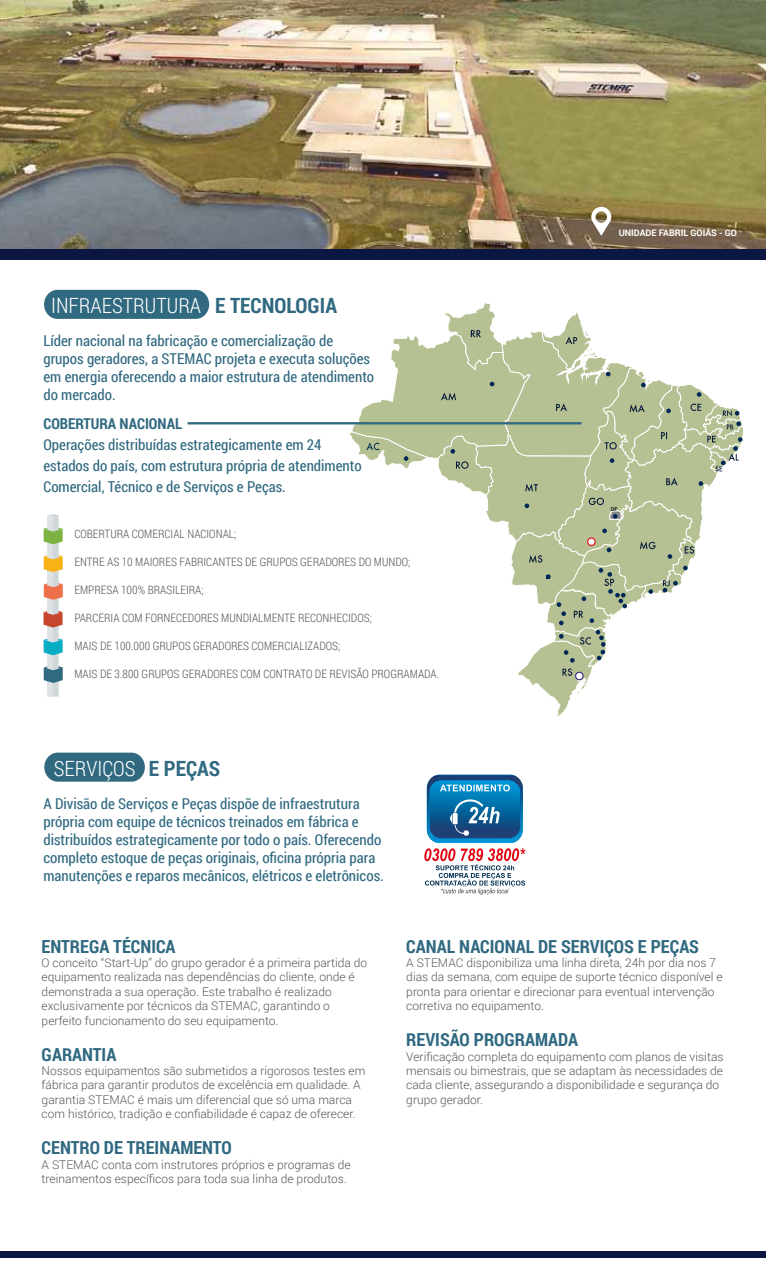
<style>
.page{position:relative;width:766px;height:1263px;background:#fff}
.page>*{position:absolute;margin:0;border:0;box-sizing:border-box;transform-origin:0 0}
.t1{font:300 21px "Roboto Condensed";color:#fff}
.t2{font:700 18px "Roboto Condensed";color:#306980}
.t3{font:15px/18px "Roboto Condensed";color:#306980}
.t4{font:700 15px "Roboto Condensed";color:#306980}
.t5{font:300 12px/14.4px "Roboto";color:#575756}
.t6{font:300 11.55px "Roboto Condensed";color:#575756}
.t7{font:700 9px "Roboto";color:#fff}
.t8{font:700 5.25px "Arial";color:#1d1d1b}
.s1{font-weight:700;color:#306980}
</style>
<div class="page">
<svg style="left:349px;top:303px;width:394px;height:415px"></svg>
<img style="left:427px;top:775px;width:96px;height:68px">
<img style="left:429px;top:780px;width:91px;height:58px">
<svg style="left:450px;top:799px;width:49px;height:37px;background:#437ca7"></svg>
<svg style="left:424px;top:848px;width:101px;height:47px"></svg>
<svg style="left:440px;top:784px;width:69px;height:7px"></svg>
<div style="left:44px;top:290px;width:165px;height:29px;background:#306980;border-radius:14px"></div>
<div style="left:44px;top:753px;width:101px;height:29px;background:#306980;border-radius:14px"></div>
<img style="left:0;top:0;width:765px;height:249px">
<svg style="left:44px;top:514px;width:19px;height:183px"></svg>
<svg style="left:591px;top:207px;width:20px;height:29px"></svg>
<div style="left:0;top:249px;width:765px;height:11px;background:#0b1742"></div>
<div style="left:0;top:1251px;width:765px;height:6px;background:#0b1742"></div>
<hr style="left:187px;top:422px;width:394px;height:2px;background:#306980">
<h1 class="t1" style="left:51px;top:291px;width:287px">INFRAESTRUTURA <span class="s1">E TECNOLOGIA</span></h1>
<p class="t3" style="left:43px;top:331px;width:332px">Líder nacional na fabricação e comercialização de grupos geradores, a STEMAC projeta e executa soluções em energia oferecendo a maior estrutura de atendimento do mercado.</p>
<p class="t4" style="left:43px;top:413px;width:140px">COBERTURA NACIONAL</p>
<p class="t3" style="left:43px;top:434px;width:320px;line-height:21px">Operações distribuídas estrategicamente em 24 estados do país, com estrutura própria de atendimento<br>Comercial, Técnico e de Serviços e Peças.</p>
<p class="t6" style="left:74px;top:526px;width:163px">COBERTURA COMERCIAL NACIONAL;</p>
<p class="t6" style="left:74px;top:554px;width:337px">ENTRE AS 10 MAIORES FABRICANTES DE GRUPOS GERADORES DO MUNDO;</p>
<p class="t6" style="left:74px;top:582px;width:131px">EMPRESA 100% BRASILEIRA;</p>
<p class="t6" style="left:74px;top:610px;width:299px">PARCERIA COM FORNECEDORES MUNDIALMENTE RECONHECIDOS;</p>
<p class="t6" style="left:74px;top:638px;width:267px">MAIS DE 100.000 GRUPOS GERADORES COMERCIALIZADOS;</p>
<p class="t6" style="left:74px;top:665px;width:366px">MAIS DE 3.800 GRUPOS GERADORES COM CONTRATO DE REVISÃO PROGRAMADA.</p>
<h1 class="t1" style="left:54px;top:753px;width:168px">SERVIÇOS <span class="s1">E PEÇAS</span></h1>
<p class="t3" style="left:43px;top:794px;width:342px">A Divisão de Serviços e Peças dispõe de infraestrutura própria com equipe de técnicos treinados em fábrica e distribuídos estrategicamente por todo o país. Oferecendo completo estoque de peças originais, oficina própria para manutenções e reparos mecânicos, elétricos e eletrônicos.</p>
<p class="t7" style="left:618px;top:226px;width:120px">UNIDADE FABRIL GOIÁS - GO</p>
<p class="t8" style="left:610px;top:506px;width:9px">DF</p>
<h2 class="t2" style="left:42px;top:933px;width:135px">ENTREGA TÉCNICA</h2>
<p class="t5" style="left:42px;top:955px;width:327px">O conceito “Start-Up” do grupo gerador é a primeira partida do equipamento realizada nas dependências do cliente, onde é demonstrada a sua operação. Este trabalho é realizado exclusivamente por técnicos da STEMAC, garantindo o perfeito funcionamento do seu equipamento.</p>
<h2 class="t2" style="left:42px;top:1041px;width:76px">GARANTIA</h2>
<p class="t5" style="left:42px;top:1063px;width:325px">Nossos equipamentos são submetidos a rigorosos testes em fábrica para garantir produtos de excelência em qualidade. A garantia STEMAC é mais um diferencial que só uma marca com histórico, tradição e confiabilidade é capaz de oferecer.</p>
<h2 class="t2" style="left:42px;top:1135px;width:191px">CENTRO DE TREINAMENTO</h2>
<p class="t5" style="left:42px;top:1157px;width:310px">A STEMAC conta com instrutores próprios e programas de treinamentos específicos para toda sua linha de produtos.</p>
<h2 class="t2" style="left:406px;top:933px;width:294px">CANAL NACIONAL DE SERVIÇOS E PEÇAS</h2>
<p class="t5" style="left:406px;top:955px;width:318px">A STEMAC disponibiliza uma linha direta, 24h por dia nos 7 dias da semana, com equipe de suporte técnico disponível e pronta para orientar e direcionar para eventual intervenção corretiva no equipamento.</p>
<h2 class="t2" style="left:406px;top:1027px;width:173px">REVISÃO PROGRAMADA</h2>
<p class="t5" style="left:406px;top:1049px;width:319px">Verificação completa do equipamento com planos de visitas mensais ou bimestrais, que se adaptam às necessidades de cada cliente, assegurando a disponibilidade e segurança do grupo gerador.</p>
</div>
